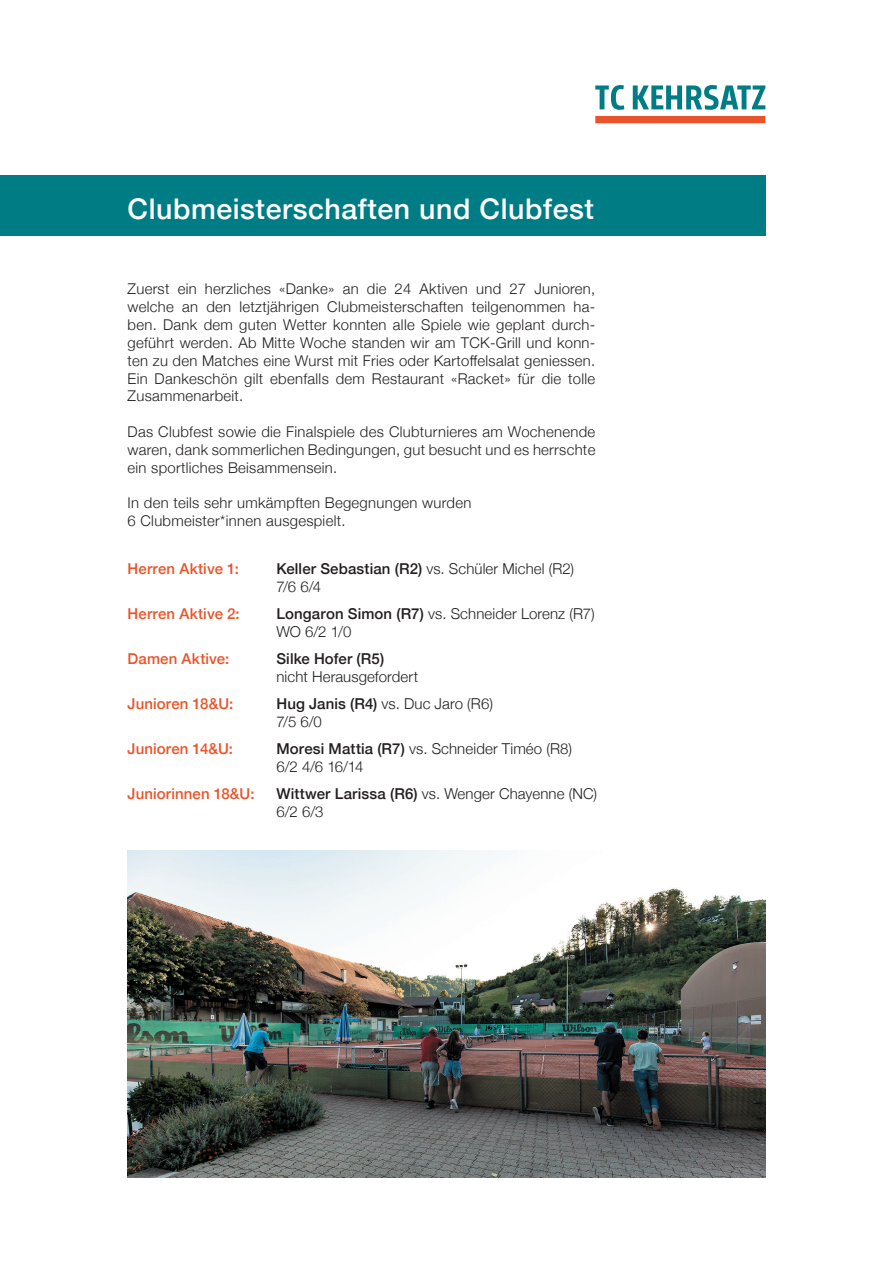
<style>
.page{position:relative;width:893px;height:1263px;background:#fff}
.page>*{position:absolute;margin:0;border:0;box-sizing:border-box;transform-origin:0 0}
.t1{font:500 28.5px "Helvetica Neue";letter-spacing:.02em;color:#fff}
.t2{font:300 15px/18px "Helvetica Neue";letter-spacing:.005em;color:#231f20}
.t3{font:500 15px "Helvetica Neue";letter-spacing:.01em;color:#ea542a}
.t4{font:500 15px "Helvetica Neue";letter-spacing:.005em;color:#231f20}
.t5{font:300 14.85px/17.9px "Helvetica Neue";letter-spacing:.02em;color:#231f20;text-align:justify}
.s1{font-weight:500}
</style>
<div class="page">
<div style="left:0;top:175px;width:765px;height:60px;background:#007d84"></div>
<svg style="left:595px;top:85px;width:29px;height:25px"></svg>
<svg style="left:633px;top:85px;width:132px;height:25px"></svg>
<svg style="left:595px;top:116px;width:170px;height:7px"></svg>
<img style="left:128px;top:850px;width:637px;height:328px">
<h1 class="t1" style="left:128px;top:186px;width:468px">Clubmeisterschaften und Clubfest</h1>
<p class="t5" style="left:128px;top:279px;width:469px">Zuerst ein herzliches «Danke» an die 24 Aktiven und 27 Junioren, welche an den letztjährigen Clubmeisterschaften teilgenommen ha&shy;ben. Dank dem guten Wetter konnten alle Spiele wie geplant durch&shy;geführt werden. Ab Mitte Woche standen wir am TCK-Grill und konn&shy;ten zu den Matches eine Wurst mit Fries oder Kartoffelsalat geniessen.<br>Ein Dankeschön gilt ebenfalls dem Restaurant «Racket» für die tolle Zusammenarbeit.</p>
<p class="t5" style="left:128px;top:422px;width:469px">Das Clubfest sowie die Finalspiele des Clubturnieres am Wochenende waren, dank sommerlichen Bedingungen, gut besucht und es herrschte ein sportliches Beisammensein.</p>
<p class="t5" style="left:128px;top:493px;width:345px">In den teils sehr umkämpften Begegnungen wurden<br>6 Clubmeister*innen ausgespielt.</p>
<p class="t3" style="left:128px;top:556px;width:113px">Herren Aktive 1:</p>
<p class="t2" style="left:276px;top:558px;width:299px"><span class="s1">Keller Sebastian (R2)</span> vs. Schüler Michel (R2)<br>7/6 6/4</p>
<p class="t3" style="left:128px;top:601px;width:114px">Herren Aktive 2:</p>
<p class="t2" style="left:276px;top:603px;width:320px"><span class="s1">Longaron Simon (R7)</span> vs. Schneider Lorenz (R7)<br>WO 6/2 1/0</p>
<p class="t3" style="left:128px;top:646px;width:103px">Damen Aktive:</p>
<p class="t4" style="left:276px;top:646px;width:109px">Silke Hofer (R5)</p>
<p class="t2" style="left:276px;top:666px;width:143px">nicht Herausgefordert</p>
<p class="t3" style="left:128px;top:691px;width:107px">Junioren 18&amp;U:</p>
<p class="t2" style="left:276px;top:693px;width:218px"><span class="s1">Hug Janis (R4)</span> vs. Duc Jaro (R6)<br>7/5 6/0</p>
<p class="t3" style="left:128px;top:736px;width:107px">Junioren 14&amp;U:</p>
<p class="t2" style="left:276px;top:738px;width:297px"><span class="s1">Moresi Mattia (R7)</span> vs. Schneider Timéo (R8)<br>6/2 4/6 16/14</p>
<p class="t3" style="left:128px;top:781px;width:128px">Juniorinnen 18&amp;U:</p>
<p class="t2" style="left:276px;top:783px;width:322px"><span class="s1">Wittwer Larissa (R6)</span> vs. Wenger Chayenne (NC)<br>6/2 6/3</p>
</div>
